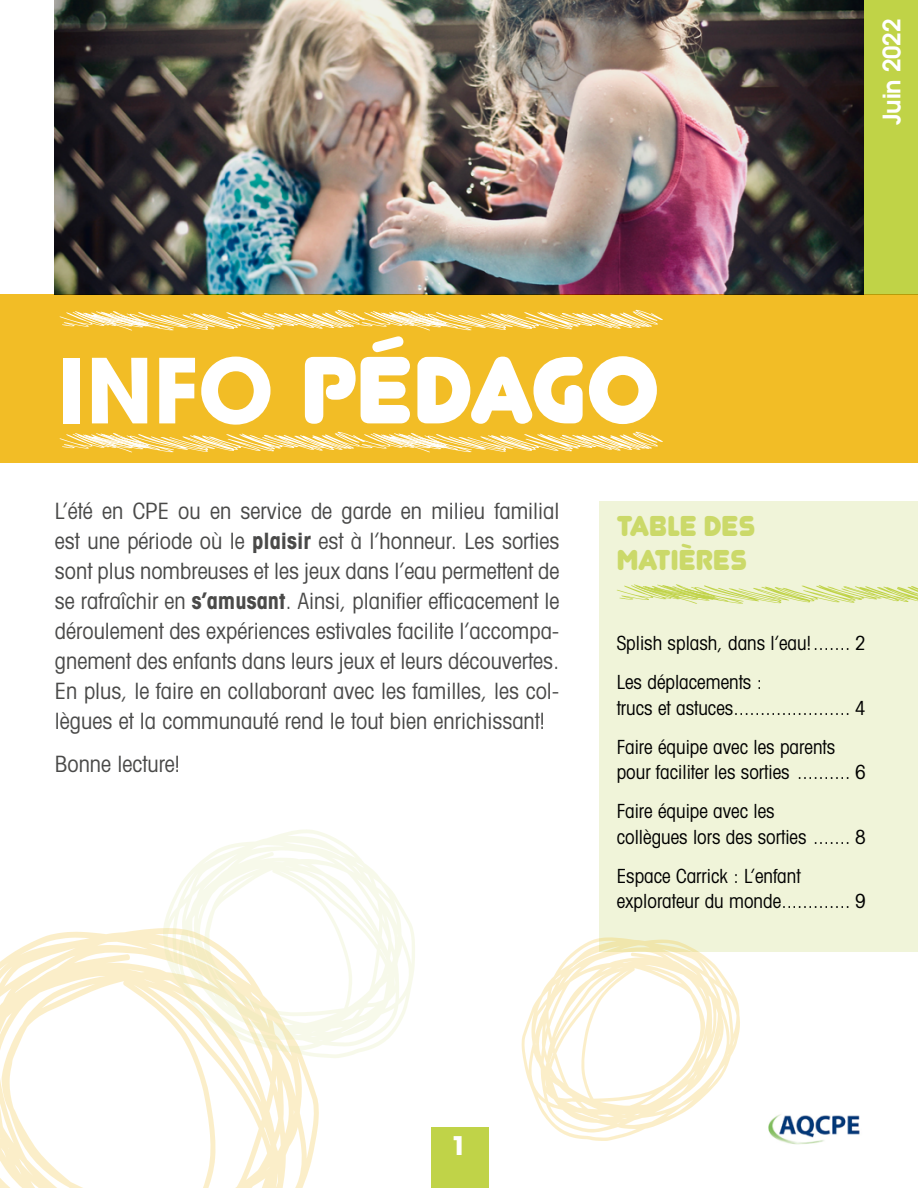
<style>
.page{position:relative;width:918px;height:1188px;background:#fff}
.page>*{position:absolute;margin:0;border:0;box-sizing:border-box;transform-origin:0 0}
.t1{font:94.5px "Junegull";color:#fff}
.t2{font:28.5px/34.2px "Junegull";color:#cbd969}
.t3{font:700 25.5px "Avant Garde";color:#fff}
.t4{font:600 24px "Avant Garde";color:#fff}
.t5{font:condensed 22.5px/30px "Avant Garde";color:#4a4a49;text-align:justify}
.t6{font:condensed 19.5px/25.5px "Avant Garde";color:#000}
.s1{font-family:"Avant Garde";font-weight:700;font-size:88.65px}
.s2{font-weight:700}
</style>
<div class="page">
<div style="left:431px;top:1128px;width:57px;height:60px;background:#c0d348"></div>
<img style="left:768px;top:1114px;width:92px;height:31px">
<div style="left:599px;top:501px;width:319px;height:450px;background:#f0f4d9"></div>
<img style="left:55px;top:0;width:809px;height:295px">
<div style="left:864px;top:0;width:54px;height:295px;background:#c0d347"></div>
<div style="left:0;top:295px;width:918px;height:168px;background:#f2bd26"></div>
<svg style="left:617px;top:584px;width:301px;height:20px"></svg>
<svg style="left:59px;top:310px;width:604px;height:21px"></svg>
<svg style="left:59px;top:432px;width:604px;height:21px"></svg>
<svg style="left:0;top:928px;width:319px;height:260px"></svg>
<svg style="left:163px;top:829px;width:252px;height:229px"></svg>
<svg style="left:521px;top:937px;width:219px;height:204px"></svg>
<p class="t4" style="left:876px;top:125px;width:108px;rotate:-90deg">Juin 2022</p>
<p class="t1" style="left:57px;top:334px;width:604px"><span class="s1">INFO</span> PÉDAGO</p>
<p class="t5" style="left:55px;top:495px;width:506px">L’été en CPE ou en service de garde en milieu familial est une période où le <span class="s2">plaisir</span> est à l’honneur. Les sorties sont plus nombreuses et les jeux dans l’eau permettent de se rafraîchir en <span class="s2">s’amusant</span>. Ainsi, planifier efficacement le déroulement des expériences estivales facilite l’accompa&shy;gnement des enfants dans leurs jeux et leurs découvertes.<br>En plus, le faire en collaborant avec les familles, les col&shy;lègues et la communauté rend le tout bien enrichissant!</p>
<p class="t5" style="left:55px;top:749px;width:126px">Bonne lecture!</p>
<p class="t2" style="left:617px;top:509px;width:140px">TABLE DES<br>MATIÈRES</p>
<p class="t6" style="left:617px;top:630px;width:251px">Splish splash, dans l’eau!....... 2</p>
<p class="t6" style="left:617px;top:669px;width:251px">Les déplacements :<br>trucs et astuces...................... 4</p>
<p class="t6" style="left:617px;top:733px;width:251px">Faire équipe avec les parents pour faciliter les sorties .......... 6</p>
<p class="t6" style="left:617px;top:798px;width:251px">Faire équipe avec les<br>collègues lors des sorties ....... 8</p>
<p class="t6" style="left:617px;top:862px;width:251px">Espace Carrick : L’enfant explorateur du monde............. 9</p>
<p class="t3" style="left:451px;top:1129px;width:17px">1</p>
</div>
